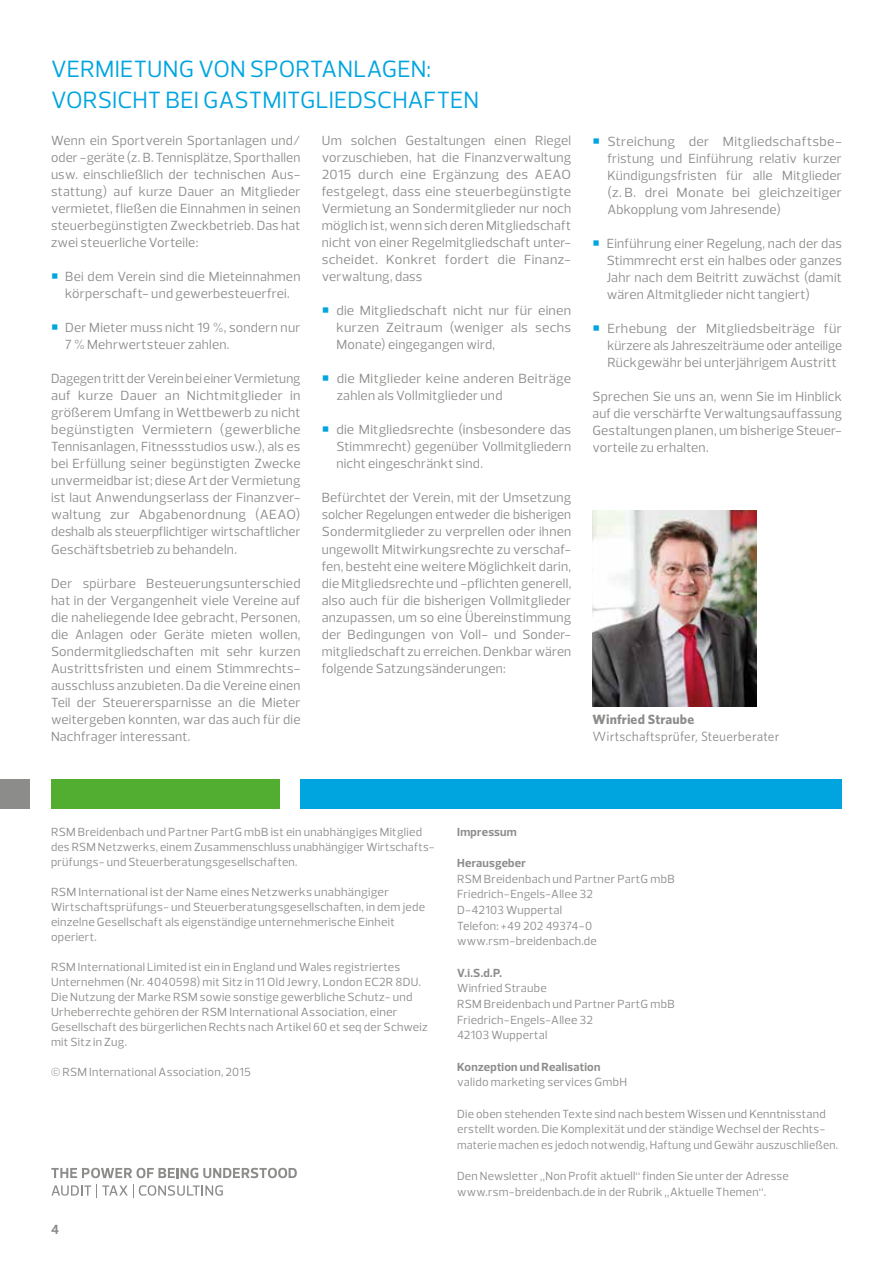
<style>
.page{position:relative;width:893px;height:1263px;background:#fff}
.page>*{position:absolute;margin:0;border:0;box-sizing:border-box;transform-origin:0 0}
.t1{font:24px/31.5px "Prelo";letter-spacing:.005em;color:#00a5e0}
.t2{font:13.5px/17px "Prelo";letter-spacing:.015em;color:#8c8c8b;text-align:justify}
.t3{font:13.5px "Whitney";letter-spacing:.01em;color:#8c8c8b}
.t4{font:700 13.5px "Whitney";letter-spacing:.01em;color:#8c8c8b}
.t5{font:700 13.5px "Prelo";color:#8c8c8b}
.t6{font:12px/15px "Prelo";letter-spacing:.02em;color:#8c8c8b}
.t7{font:700 12px "Prelo";letter-spacing:.02em;color:#8c8c8b}
.s1{color:#00a5e0}
</style>
<div class="page">
<div style="left:0;top:779px;width:30px;height:30px;background:#8c8c8b"></div>
<div style="left:51px;top:779px;width:228px;height:30px;background:#51ae31"></div>
<div style="left:300px;top:779px;width:542px;height:30px;background:#00a5e0"></div>
<svg style="left:51px;top:1184px;width:172px;height:13px"></svg>
<svg style="left:51px;top:1168px;width:246px;height:10px"></svg>
<img style="left:592px;top:510px;width:164px;height:197px">
<h1 class="t1" style="left:51px;top:53px;width:382px">Vermietung von Sportanlagen:<br>Vorsicht bei Gas</h1>
<h1 class="t1" style="left:249px;top:85px;width:228px">tm itgliedschaften</h1>
<p class="t2" style="left:51px;top:132px;width:251px">Wenn ein Sportverein Sportanlagen und/ oder -geräte (z. B. Tennisplätze, Sporthallen usw. einschließlich der technischen Aus&shy;stattung) auf kurze Dauer an Mitglieder vermietet, fließen die Einnahmen in seinen steuerbegünstigten Zweckbetrieb. Das hat zwei steuerliche Vorteile:</p>
<p class="t2" style="left:51px;top:268px;width:251px;text-align:center"><span class="s1">○</span> Bei dem Verein sind die Mieteinnahmen körperschaft- und gewerbesteuerfrei.</p>
<p class="t2" style="left:65px;top:319px;width:237px;text-indent:-14px"><span class="s1">○</span> Der Mieter muss nicht 19 %, sondern nur<br>7 % Mehrwertsteuer zahlen.</p>
<p class="t2" style="left:51px;top:370px;width:251px">Dagegen tritt der Verein bei einer Vermietung auf kurze Dauer an Nichtmitglieder in größerem Umfang in Wettbewerb zu nicht begünstigten Vermietern (gewerbliche Tennisanlagen, Fitnessstudios usw.), als es bei Erfüllung seiner begünstigten Zwecke unvermeidbar ist; diese Art der Vermietung ist laut Anwendungserlass der Finanzver&shy;waltung zur Abgabenordnung (AEAO) deshalb als steuerpflichtiger wirtschaftlicher Geschäftsbetrieb zu behandeln.</p>
<p class="t2" style="left:51px;top:575px;width:251px">Der spürbare Besteuerungsunterschied hat in der Vergangenheit viele Vereine auf die naheliegende Idee gebracht, Personen, die Anlagen oder Geräte mieten wollen, Sondermitgliedschaften mit sehr kurzen Austrittsfristen und einem Stimmrechts&shy;ausschluss anzubieten. Da die Vereine einen Teil der Steuerersparnisse an die Mieter weitergeben konnten, war das auch für die Nachfrager interessant.</p>
<p class="t2" style="left:322px;top:132px;width:251px;text-align:left">Um solchen Gestaltungen einen Riegel vorzuschieben, hat die Finanzverwaltung 2015 durch eine Ergänzung des AEAO festgelegt, dass eine steuerbegünstigte Vermietung an Sondermitglieder nur noch möglich ist, wenn sich deren Mitgliedschaft nicht von einer Regelmitgliedschaft unter&shy;scheidet. Konkret fordert die Finanz&shy;verwaltung, dass</p>
<p class="t2" style="left:336px;top:302px;width:236px;text-indent:-15px"><span class="s1">○</span> die Mitgliedschaft nicht nur für einen kurzen Zeitraum (weniger als sechs Monate) eingegangen wird,</p>
<p class="t2" style="left:337px;top:370px;width:236px;text-indent:-15px"><span class="s1">○</span> die Mitglieder keine anderen Beiträge zahlen als Vollmitglieder und</p>
<p class="t2" style="left:336px;top:421px;width:236px;text-indent:-15px"><span class="s1">○</span> die Mitgliedsrechte (insbesondere das Stimmrecht) gegenüber Vollmitgliedern nicht eingeschränkt sind.</p>
<p class="t2" style="left:322px;top:489px;width:251px;text-align:left">Befürchtet der Verein, mit der Umsetzung solcher Regelungen entweder die bisherigen Sondermitglieder zu verprellen oder ihnen ungewollt Mitwirkungsrechte zu verschaf&shy;fen, besteht eine weitere Möglichkeit darin, die Mitgliedsrechte und -pflichten generell, also auch für die bisherigen Vollmitglieder anzupassen, um so eine Übereinstimmung der Bedingungen von Voll- und Sonder&shy;mitgliedschaft zu erreichen. Denkbar wären folgende Satzungsänderungen:</p>
<p class="t2" style="left:607px;top:133px;width:236px;text-align:left;text-indent:-15px"><span class="s1">○</span> Streichung der Mitgliedschaftsbe&shy;fristung und Einführung relativ kurzer Kündigungsfristen für alle Mitglieder (z. B. drei Monate bei gleichzeitiger Abkopplung vom Jahresende)</p>
<p class="t2" style="left:607px;top:235px;width:237px;text-indent:-14px"><span class="s1">○</span> Einführung einer Regelung, nach der das Stimmrecht erst ein halbes oder ganzes Jahr nach dem Beitritt zuwächst (damit wären Altmitglieder nicht tangiert)</p>
<p class="t2" style="left:607px;top:320px;width:236px;text-indent:-15px"><span class="s1">○</span> Erhebung der Mitgliedsbeiträge für kürzere als Jahreszeiträume oder anteilige Rückgewähr bei unterjährigem Austritt</p>
<p class="t2" style="left:592px;top:388px;width:251px">Sprechen Sie uns an, wenn Sie im Hinblick auf die verschärfte Verwaltungsauffassung Gestaltungen planen, um bisherige Steuer&shy;vorteile zu erhalten.</p>
<p class="t4" style="left:592px;top:710px;width:103px">Winfried Straube</p>
<p class="t3" style="left:592px;top:727px;width:188px">Wirtschaftsprüfer, Steuerberater</p>
<p class="t6" style="left:51px;top:824px;width:384px">RSM Breidenbach und Partner PartG mbB ist ein unabhängiges Mitglied des RSM Netzwerks, einem Zusammenschluss unabhängiger Wirtschafts&shy;prüfungs- und Steuerberatungsgesellschaften.</p>
<p class="t6" style="left:51px;top:884px;width:376px">RSM International ist der Name eines Netzwerks unabhängiger Wirtschaftsprüfungs- und Steuerberatungsgesellschaften, in dem jede einzelne Gesellschaft als eigenständige unternehmerische Einheit operiert.</p>
<p class="t6" style="left:51px;top:959px;width:378px">RSM International Limited ist ein in England und Wales registriertes Unternehmen (Nr. 4040598) mit Sitz in 11 Old Jewry, London EC2R 8DU.<br>Die Nutzung der Marke RSM sowie sonstige gewerbliche Schutz- und Urheberrechte gehören der RSM International Association, einer Gesellschaft des bürgerlichen Rechts nach Artikel 60 et seq der Schweiz mit Sitz in Zug.</p>
<p class="t6" style="left:51px;top:1064px;width:202px">© RSM International Association, 2015</p>
<p class="t5" style="left:51px;top:1221px;width:9px">4</p>
<p class="t7" style="left:457px;top:824px;width:61px">Impressum</p>
<p class="t7" style="left:457px;top:856px;width:70px">Herausgeber</p>
<p class="t6" style="left:457px;top:871px;width:218px;line-height:15.6px">RSM Breidenbach und Partner PartG mbB<br>Friedrich-Engels-Allee 32<br>D-42103 Wuppertal<br>Telefon: +49 202 49374-0 www.rsm-breidenbach.de</p>
<p class="t7" style="left:457px;top:965px;width:47px">V.i.S.d.P.</p>
<p class="t6" style="left:457px;top:980px;width:218px;line-height:15.6px">Winfried Straube<br>RSM Breidenbach und Partner PartG mbB<br>Friedrich-Engels-Allee 32<br>42103 Wuppertal</p>
<p class="t7" style="left:457px;top:1059px;width:145px">Konzeption und Realisation</p>
<p class="t6" style="left:457px;top:1075px;width:171px">valido marketing services GmbH</p>
<p class="t6" style="left:457px;top:1106px;width:382px;line-height:15.6px">Die oben stehenden Texte sind nach bestem Wissen und Kenntnisstand erstellt worden. Die Komplexität und der ständige Wechsel der Rechts&shy;materie machen es jedoch notwendig, Haftung und Gewähr auszuschließen.</p>
<p class="t6" style="left:457px;top:1168px;width:333px;line-height:15.6px">Den Newsletter „Non Profit aktuell“ finden Sie unter der Adresse www.rsm-breidenbach.de in der Rubrik „Aktuelle Themen“.</p>
</div>
